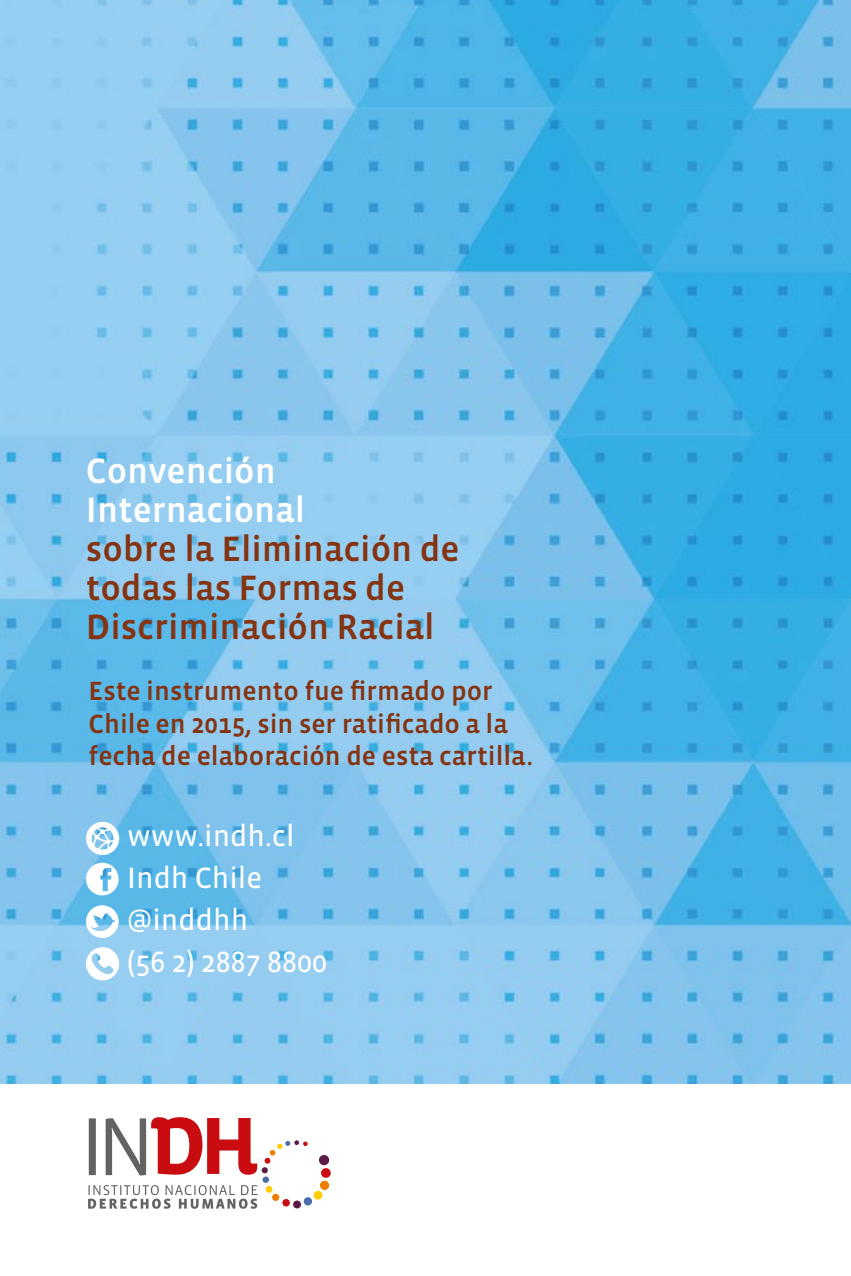
<style>
.page{position:relative;width:851px;height:1276px;background:#fff}
.page>*{position:absolute;margin:0;border:0;box-sizing:border-box;transform-origin:0 0}
.t1{font:500 36px/39px "Vista Sans OTCE";color:#843412}
.t2{font:500 36px/39px "Vista Sans OTCE";color:#fff}
.t3{font:30px/42px "Vista Sans Reg";color:#fff}
.t4{font:500 27px/32.4px "Vista Sans OTCE";color:#843412}
</style>
<div class="page">
<img style="left:0;top:0;width:850px;height:1083px">
<svg style="left:89px;top:1117px;width:168px;height:58px"></svg>
<svg style="left:271px;top:1193px;width:9px;height:8px"></svg>
<svg style="left:265px;top:1185px;width:8px;height:8px"></svg>
<div style="left:262px;top:1176px;width:7px;height:7px;background:#4b6eaa;border-radius:2px"></div>
<svg style="left:261px;top:1166px;width:7px;height:7px"></svg>
<svg style="left:264px;top:1157px;width:7px;height:7px"></svg>
<svg style="left:269px;top:1149px;width:7px;height:7px"></svg>
<svg style="left:277px;top:1140px;width:54px;height:69px"></svg>
<svg style="left:88px;top:1185px;width:169px;height:23px"></svg>
<svg style="left:86px;top:822px;width:33px;height:33px"></svg>
<svg style="left:86px;top:905px;width:33px;height:33px"></svg>
<svg style="left:86px;top:862px;width:33px;height:33px"></svg>
<svg style="left:86px;top:947px;width:33px;height:33px"></svg>
<h1 class="t2" style="left:86px;top:451px;width:221px">Convención<br>Internacional</h1>
<h1 class="t1" style="left:86px;top:528px;width:375px">sobre la Eliminación de todas las Formas de<br>Discriminación Racial</h1>
<p class="t4" style="left:89px;top:675px;width:446px">Este instrumento fue firmado por<br>Chile en 2015, sin ser ratificado a la fecha de elaboración de esta cartilla.</p>
<p class="t3" style="left:127px;top:815px;width:201px">www.indh.cl<br>Indh Chile @inddhh<br>(56 2) 2887 8800</p>
</div>
